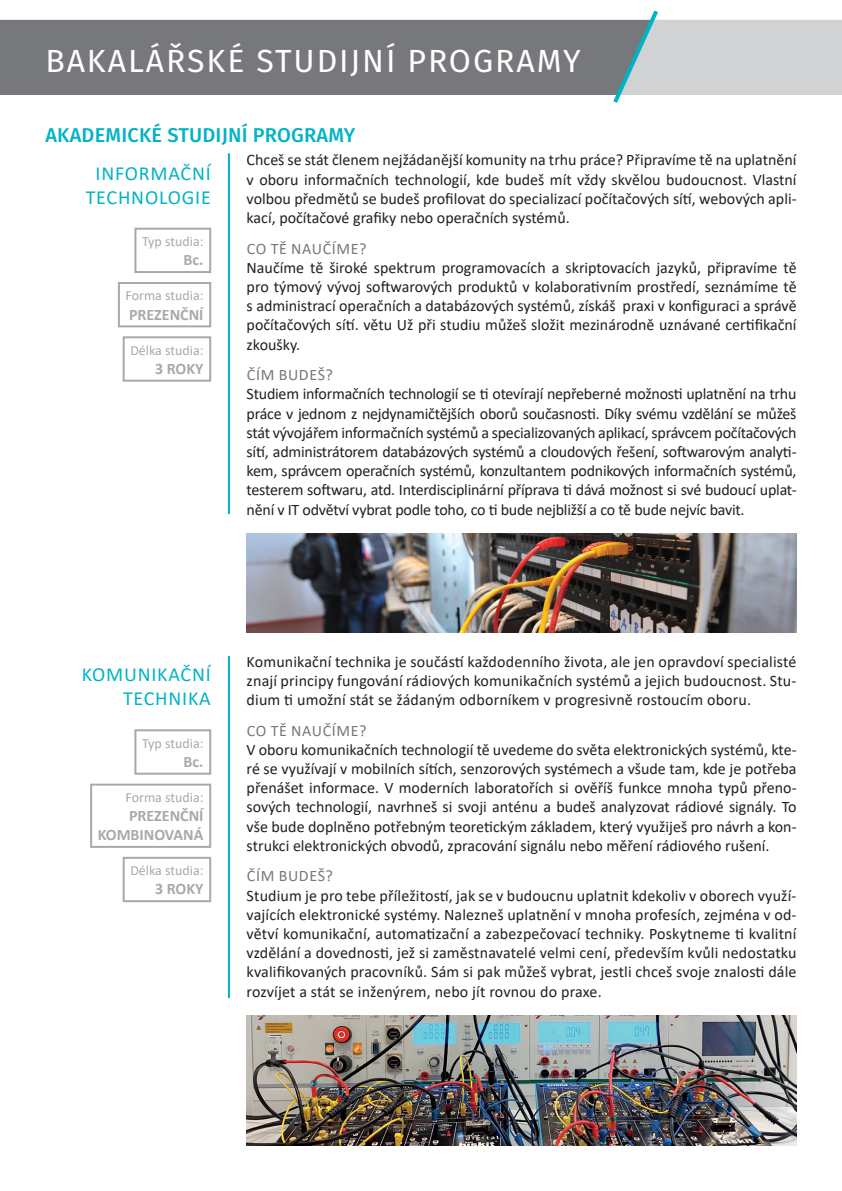
<style>
.page{position:relative;width:842px;height:1191px;background:#fff}
.page>*{position:absolute;margin:0;border:0;box-sizing:border-box;transform-origin:0 0}
.t1{font:32px "Fira Sans";letter-spacing:.06em;color:#fff}
.t2{font:20px/24px "Calibri";letter-spacing:.04em;color:#00b3c5;text-align:center}
.t3{font:500 20px "Fira Sans";letter-spacing:.01em;color:#00b3c5}
.t4{font:16px/19.2px "Calibri";color:#231f20;text-align:justify}
.t5{font:700 16px/19.2px "Calibri";color:#a8a9ad;text-align:right}
.t6{font:16px "Calibri";letter-spacing:.04em;color:#76787b}
.t7{font:14px "Calibri";color:#a8a9ad}
</style>
<div class="page">
<hr style="left:228px;top:153px;width:2px;height:361px;background:#00b3c5">
<div style="left:0;top:20px;width:610px;height:75px;background:#76787b"></div>
<svg style="left:610px;top:10px;width:232px;height:93px"></svg>
<img style="left:247px;top:534px;width:550px;height:98px">
<hr style="left:228px;top:656px;width:2px;height:342px;background:#00b3c5">
<img style="left:247px;top:1015px;width:550px;height:130px">
<div style="left:134px;top:228px;width:77px;height:45px;border:2px solid #a8a9ad"></div>
<div style="left:118px;top:282px;width:93px;height:45px;border:2px solid #a8a9ad"></div>
<div style="left:123px;top:336px;width:88px;height:46px;border:2px solid #a8a9ad"></div>
<div style="left:134px;top:729px;width:77px;height:45px;border:2px solid #a8a9ad"></div>
<div style="left:90px;top:783px;width:121px;height:65px;border:2px solid #a8a9ad"></div>
<div style="left:123px;top:857px;width:88px;height:45px;border:2px solid #a8a9ad"></div>
<h1 class="t1" style="left:46px;top:37px;width:537px">BAKALÁŘSKÉ STUDIJNÍ PROGRAMY</h1>
<p class="t3" style="left:45px;top:119px;width:311px">AKADEMICKÉ STUDIJNÍ PROGRAMY</p>
<p class="t4" style="left:247px;top:150px;width:551px">Chceš se stát členem nejžádanější komunity na trhu práce? Připravíme tě na uplatnění v oboru informačních technologií, kde budeš mít vždy skvělou budoucnost. Vlastní volbou předmětů se budeš profilovat do specializací počítačových sítí, webových apli&shy;kací, počítačové grafiky nebo operačních systémů.</p>
<p class="t6" style="left:247px;top:237px;width:121px">CO TĚ NAUČÍME?</p>
<p class="t4" style="left:247px;top:257px;width:551px">Naučíme tě široké spektrum programovacích a skriptovacích jazyků, připravíme tě pro týmový vývoj softwarových produktů v kolaborativním prostředí, seznámíme tě s administrací operačních a databázových systémů, získáš praxi v konfiguraci a správě počítačových sítí. větu Už při studiu můžeš složit mezinárodně uznávané certifikační zkoušky.</p>
<p class="t6" style="left:247px;top:364px;width:87px">ČÍM BUDEŠ?</p>
<p class="t4" style="left:247px;top:384px;width:551px">Studiem informačních technologií se ti otevírají nepřeberné možnosti uplatnění na trhu práce v jednom z nejdynamičtějších oborů současnosti. Díky svému vzdělání se můžeš stát vývojářem informačních systémů a specializovaných aplikací, správcem počítačových sítí, administrátorem databázových systémů a cloudových řešení, softwarovým analyti&shy;kem, správcem operačních systémů, konzultantem podnikových informačních systémů, testerem softwaru, atd. Interdisciplinární příprava ti dává možnost si své budoucí uplat&shy;nění v IT odvětví vybrat podle toho, co ti bude nejbližší a co tě bude nejvíc bavit.</p>
<p class="t2" style="left:86px;top:160px;width:127px">INFORMAČNÍ<br>TECHNOLOGIE</p>
<p class="t7" style="left:142px;top:232px;width:63px">Typ studia:</p>
<p class="t5" style="left:184px;top:250px;width:21px">Bc.</p>
<p class="t7" style="left:126px;top:286px;width:79px">Forma studia:</p>
<p class="t5" style="left:129px;top:304px;width:76px">PREZENČNÍ</p>
<p class="t7" style="left:130px;top:340px;width:75px">Délka studia:</p>
<p class="t5" style="left:155px;top:359px;width:50px">3 ROKY</p>
<p class="t2" style="left:82px;top:662px;width:130px;text-align:right">KOMUNIKAČNÍ<br>TECHNIKA</p>
<p class="t4" style="left:247px;top:651px;width:551px">Komunikační technika je součástí každodenního života, ale jen opravdoví specialisté znají principy fungování rádiových komunikačních systémů a jejich budoucnost. Stu&shy;dium ti umožní stát se žádaným odborníkem v progresivně rostoucím oboru.</p>
<p class="t6" style="left:247px;top:719px;width:121px">CO TĚ NAUČÍME?</p>
<p class="t4" style="left:247px;top:739px;width:551px">V oboru komunikačních technologií tě uvedeme do světa elektronických systémů, kte&shy;ré se využívají v mobilních sítích, senzorových systémech a všude tam, kde je potřeba přenášet informace. V moderních laboratořích si ověříš funkce mnoha typů přeno&shy;sových technologií, navrhneš si svoji anténu a budeš analyzovat rádiové signály. To vše bude doplněno potřebným teoretickým základem, který využiješ pro návrh a kon&shy;strukci elektronických obvodů, zpracování signálu nebo měření rádiového rušení.</p>
<p class="t6" style="left:247px;top:865px;width:87px">ČÍM BUDEŠ?</p>
<p class="t4" style="left:247px;top:885px;width:551px">Studium je pro tebe příležitostí, jak se v budoucnu uplatnit kdekoliv v oborech využí&shy;vajících elektronické systémy. Nalezneš uplatnění v mnoha profesích, zejména v od&shy;větví komunikační, automatizační a zabezpečovací techniky. Poskytneme ti kvalitní vzdělání a dovednosti, jež si zaměstnavatelé velmi cení, především kvůli nedostatku kvalifikovaných pracovníků. Sám si pak můžeš vybrat, jestli chceš svoje znalosti dále rozvíjet a stát se inženýrem, nebo jít rovnou do praxe.</p>
<p class="t7" style="left:142px;top:733px;width:63px">Typ studia:</p>
<p class="t5" style="left:184px;top:751px;width:21px">Bc.</p>
<p class="t7" style="left:126px;top:787px;width:79px">Forma studia:</p>
<p class="t5" style="left:98px;top:806px;width:107px">PREZENČNÍ<br>KOMBINOVANÁ</p>
<p class="t7" style="left:130px;top:860px;width:75px">Délka studia:</p>
<p class="t5" style="left:155px;top:879px;width:50px">3 ROKY</p>
</div>
